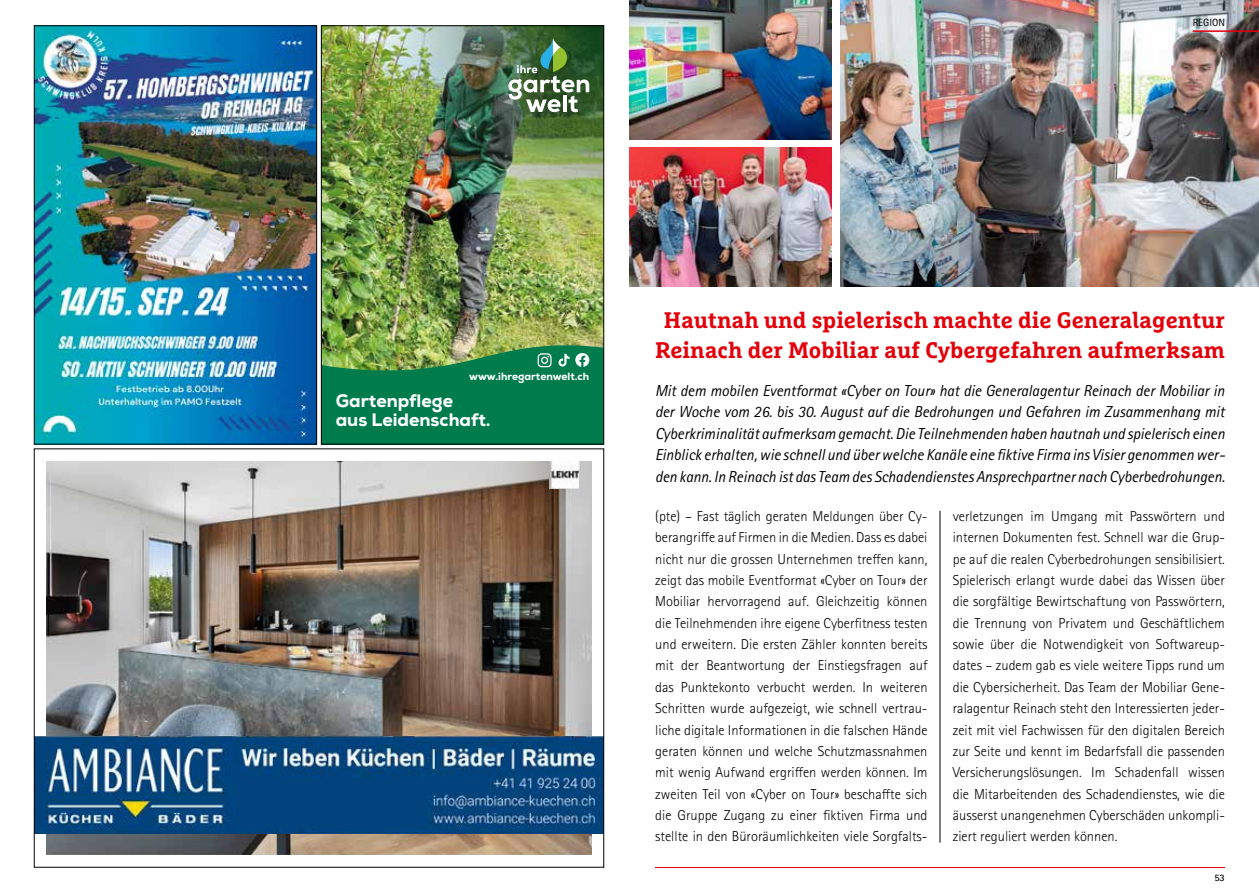
<style>
.page{position:relative;width:1259px;height:893px;background:#fff}
.page>*{position:absolute;margin:0;border:0;box-sizing:border-box;transform-origin:0 0}
.t1{font:700 22.5px/30px "Marselis Slab Pro";color:#e3000b;text-align:center}
.t2{font:800 18px/19.5px "Nexa";color:#fff}
.t3{font:italic 15.9px/21.3px "Rotis Sans Serif Std";color:#000;text-align:justify}
.t4{font:300 14.4px/21.3px "Rotis Sans Serif Std";color:#000;text-align:justify}
.t5{font:800 10.5px "Nexa";color:#fff}
.t6{font:10.5px "Rotis Sans Serif Std";color:#000}
.t7{font:700 9.9px "Rotis Sans Serif Std";color:#000}
</style>
<div class="page">
<img style="left:47px;top:461px;width:544px;height:394px">
<img style="left:36px;top:736px;width:200px;height:97px">
<img style="left:236px;top:736px;width:366px;height:97px">
<img style="left:550px;top:461px;width:28px;height:28px">
<img style="left:36px;top:28px;width:279px;height:414px">
<div style="left:34px;top:26px;width:283px;height:418px;border:1px solid #000"></div>
<img style="left:323px;top:28px;width:279px;height:315px">
<img style="left:323px;top:343px;width:279px;height:99px">
<svg style="left:508px;top:38px;width:81px;height:74px"></svg>
<div style="left:321px;top:26px;width:283px;height:418px;border:1px solid #000"></div>
<img style="left:841px;top:0;width:418px;height:287px">
<img style="left:629px;top:0;width:203px;height:139px">
<hr style="left:939px;top:511px;width:1px;height:332px;background:#000">
<img style="left:629px;top:148px;width:203px;height:139px">
<hr style="left:1192px;top:30px;width:67px;height:2px;background:#e3000b">
<hr style="left:655px;top:867px;width:570px;height:1px;background:#e3000b">
<p class="t6" style="left:1192px;top:16px;width:34px">REGION</p>
<p class="t5" style="left:469px;top:370px;width:122px">www.ihregartenwelt.ch</p>
<p class="t2" style="left:336px;top:391px;width:156px">Gartenpflege<br>aus Leidenschaft.</p>
<h1 class="t1" style="left:655px;top:305px;width:571px">Hautnah und spielerisch machte die Generalagentur<br>Reinach der Mobiliar auf Cybergefahren aufmerksam</h1>
<p class="t3" style="left:655px;top:380px;width:571px">Mit dem mobilen Eventformat «Cyber on Tour» hat die Generalagentur Reinach der Mobiliar in der Woche vom 26. bis 30. August auf die Bedrohungen und Gefahren im Zusammenhang mit Cyberkriminalität aufmerksam gemacht. Die Teilnehmenden haben hautnah und spielerisch einen Einblick erhalten, wie schnell und über welche Kanäle eine fiktive Firma ins Visier genommen wer&shy;den kann. In Reinach ist das Team des Schadendienstes Ansprechpartner nach Cyberbedrohungen.</p>
<p class="t4" style="left:655px;top:506px;width:274px">(pte) – Fast täglich geraten Meldungen über Cy&shy;berangriffe auf Firmen in die Medien. Dass es dabei nicht nur die grossen Unternehmen treffen kann, zeigt das mobile Eventformat «Cyber on Tour» der Mobiliar hervorragend auf. Gleichzeitig können die Teilnehmenden ihre eigene Cyberfitness testen und erweitern. Die ersten Zähler konnten bereits mit der Beantwortung der Einstiegsfragen auf das Punktekonto verbucht werden. In weiteren Schritten wurde aufgezeigt, wie schnell vertrau&shy;liche digitale Informationen in die falschen Hände geraten können und welche Schutzmassnahmen mit wenig Aufwand ergriffen werden können. Im zweiten Teil von «Cyber on Tour» beschaffte sich die Gruppe Zugang zu einer fiktiven Firma und stellte in den Büroräumlichkeiten viele Sorgfalts-</p>
<p class="t4" style="left:952px;top:506px;width:274px">verletzungen im Umgang mit Passwörtern und internen Dokumenten fest. Schnell war die Grup&shy;pe auf die realen Cyberbedrohungen sensibilisiert.<br>Spielerisch erlangt wurde dabei das Wissen über die sorgfältige Bewirtschaftung von Passwörtern, die Trennung von Privatem und Geschäftlichem sowie über die Notwendigkeit von Softwareup&shy;dates – zudem gab es viele weitere Tipps rund um die Cybersicherheit. Das Team der Mobiliar Gene&shy;ralagentur Reinach steht den Interessierten jeder&shy;zeit mit viel Fachwissen für den digitalen Bereich zur Seite und kennt im Bedarfsfall die passenden Versicherungslösungen. Im Schadenfall wissen die Mitarbeitenden des Schadendienstes, wie die äusserst unangenehmen Cyberschäden unkompli&shy;ziert reguliert werden können.</p>
<p class="t7" style="left:1214px;top:871px;width:12px">53</p>
</div>
